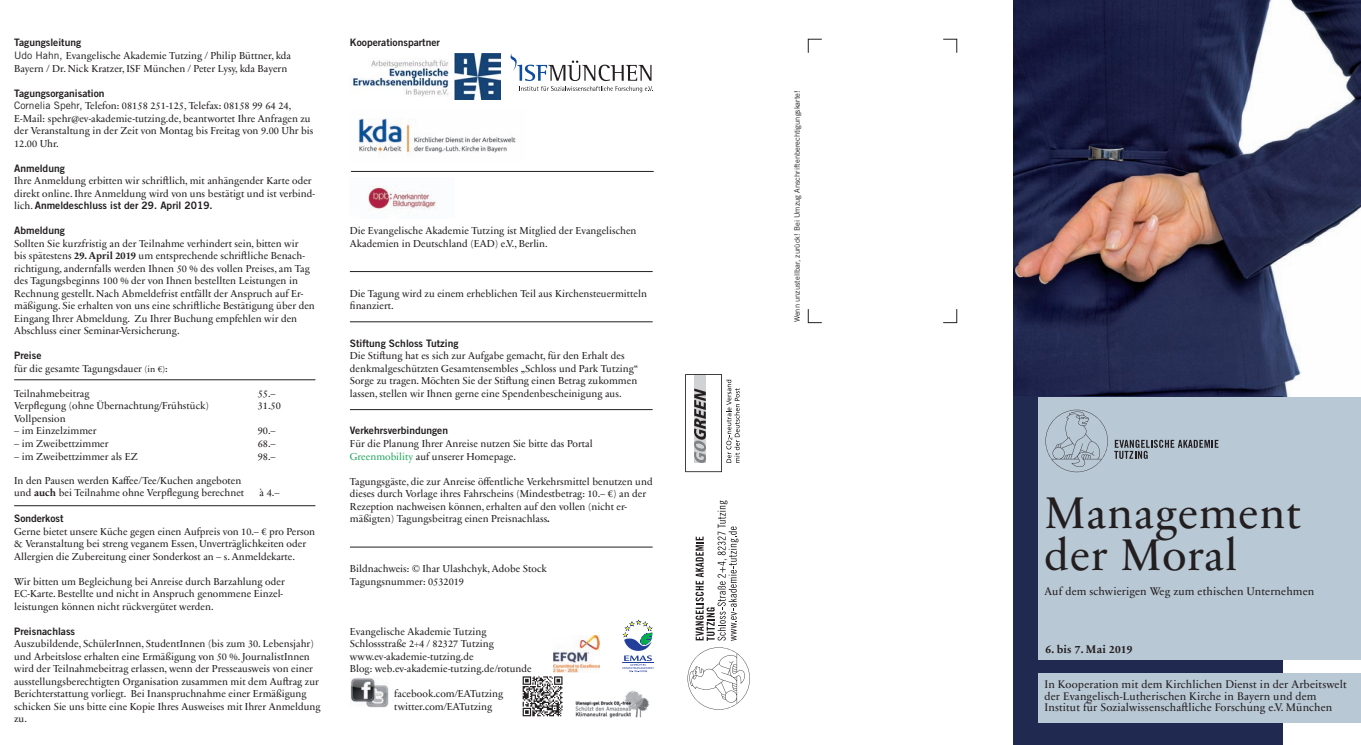
<style>
.page{position:relative;width:1361px;height:745px;background:#fff}
.page>*{position:absolute;margin:0;border:0;box-sizing:border-box;transform-origin:0 0}
.t1{font:45px/42.5px "Sabon Next LT Pro";letter-spacing:.02em;color:#231f20}
.t2{font:11.25px/11.5px "Sabon Next LT Pro";letter-spacing:.01em;color:#231f20}
.t3{font:700 11.25px "Sabon Next LT Pro";letter-spacing:.02em;color:#231f20}
.t4{font:10.25px/12.5px "Sabon Next LT Pro";color:#231f20}
.t5{font:10.25px "Trade Gothic LT Std Bd 2";color:#231f20}
.t6{font:7.5px "Trade Gothic LT Std";color:#231f20}
.s1{font-family:"Trade Gothic LT Std"}
.s2{font-family:"Sabon Next LT Pro"}
.s3{font-weight:700}
.s4{font-size:9px}
.s5{color:#25a85f}
</style>
<div class="page">
<img style="left:1014px;top:0;width:347px;height:397px">
<div style="left:1014px;top:396px;width:269px;height:348px;background:#202a50"></div>
<div style="left:1038px;top:672px;width:323px;height:49px;background:#b9c8d5"></div>
<div style="left:1038px;top:397px;width:323px;height:262px;background:#b9c8d5"></div>
<svg style="left:1114px;top:439px;width:104px;height:19px"></svg>
<svg style="left:1045px;top:409px;width:63px;height:63px"></svg>
<svg style="left:687px;top:647px;width:63px;height:62px"></svg>
<svg style="left:695px;top:500px;width:43px;height:140px"></svg>
<svg style="left:808px;top:309px;width:14px;height:14px"></svg>
<svg style="left:943px;top:309px;width:14px;height:14px"></svg>
<svg style="left:808px;top:39px;width:14px;height:14px"></svg>
<svg style="left:943px;top:39px;width:14px;height:14px"></svg>
<img style="left:350px;top:678px;width:39px;height:29px">
<hr style="left:14px;top:379px;width:301px;height:1px;background:#231f20">
<hr style="left:14px;top:505px;width:301px;height:1px;background:#231f20">
<hr style="left:351px;top:171px;width:303px;height:1px;background:#231f20">
<img style="left:554px;top:635px;width:45px;height:37px">
<svg style="left:685px;top:374px;width:54px;height:98px"></svg>
<svg style="left:522px;top:676px;width:41px;height:41px"></svg>
<svg style="left:523px;top:676px;width:39px;height:39px"></svg>
<img style="left:575px;top:690px;width:75px;height:28px">
<svg style="left:622px;top:619px;width:32px;height:52px"></svg>
<hr style="left:350px;top:321px;width:302px;height:1px;background:#231f20">
<img style="left:368px;top:185px;width:69px;height:25px">
<hr style="left:350px;top:409px;width:302px;height:1px;background:#231f20">
<img style="left:352px;top:54px;width:148px;height:46px">
<svg style="left:510px;top:54px;width:143px;height:38px"></svg>
<img style="left:358px;top:118px;width:158px;height:35px">
<hr style="left:350px;top:546px;width:302px;height:1px;background:#231f20">
<hr style="left:350px;top:271px;width:302px;height:1px;background:#231f20">
<p class="t5" style="left:14px;top:36px;width:69px">Tagungsleitung</p>
<p class="t4" style="left:14px;top:49px;width:278px"><span class="s1">Udo Hahn,</span> Evangelische Akademie Tutzing / Philip Büttner, kda<br>Bayern / Dr. Nick Kratzer, ISF München / Peter Lysy, kda Bayern</p>
<p class="t5" style="left:14px;top:86px;width:92px">Tagungsorganisation</p>
<p class="t4" style="left:14px;top:99px;width:301px"><span class="s1">Cornelia Spehr,</span> Telefon: 08158 251-125, Telefax: 08158 99 64 24, E-Mail: spehr@ev-akademie-tutzing.de, beantwortet Ihre Anfragen zu der Veranstaltung in der Zeit von Montag bis Freitag von 9.00 Uhr bis 12.00 Uhr.</p>
<p class="t5" style="left:14px;top:161px;width:52px">Anmeldung</p>
<p class="t4" style="left:14px;top:174px;width:302px">Ihre Anmeldung erbitten wir schriftlich, mit anhängender Karte oder direkt online. Ihre Anmeldung wird von uns bestätigt und ist verbind-</p>
<p class="t5" style="left:14px;top:199px;width:200px"><span class="s2">lich.</span> Anmeldeschluss ist der 29. April 2019.</p>
<p class="t5" style="left:14px;top:224px;width:52px">Abmeldung</p>
<p class="t4" style="left:14px;top:236px;width:302px">Sollten Sie kurzfristig an der Teilnahme verhindert sein, bitten wir<br>bis spätestens <span class="s3">29. April 2019</span> um entsprechende schriftliche Benach&shy;richtigung, andernfalls werden Ihnen 50 % des vollen Preises, am Tag des Tagungsbeginns 100 % der von Ihnen bestellten Leistungen in Rechnung gestellt. Nach Abmeldefrist entfällt der Anspruch auf Er&shy;mäßigung. Sie erhalten von uns eine schriftliche Bestätigung über den Eingang Ihrer Abmeldung. Zu Ihrer Buchung empfehlen wir den Abschluss einer Seminar-Versicherung.</p>
<p class="t5" style="left:14px;top:349px;width:29px">Preise</p>
<p class="t4" style="left:14px;top:361px;width:155px">für die gesamte Tagungsdauer <span class="s4">(in €)</span>:</p>
<p class="t4" style="left:14px;top:386px;width:77px">Teilnahmebeitrag</p>
<p class="t4" style="left:258px;top:386px;width:19px">55.–</p>
<p class="t4" style="left:14px;top:399px;width:196px">Verpflegung (ohne Übernachtung/Frühstück)</p>
<p class="t4" style="left:258px;top:399px;width:25px">31.50</p>
<p class="t4" style="left:14px;top:411px;width:53px">Vollpension</p>
<p class="t4" style="left:14px;top:424px;width:84px">– im Einzelzimmer</p>
<p class="t4" style="left:258px;top:424px;width:19px">90.–</p>
<p class="t4" style="left:14px;top:436px;width:96px">– im Zweibettzimmer</p>
<p class="t4" style="left:258px;top:436px;width:19px">68.–</p>
<p class="t4" style="left:14px;top:449px;width:125px">– im Zweibettzimmer als EZ</p>
<p class="t4" style="left:258px;top:449px;width:19px">98.–</p>
<p class="t4" style="left:14px;top:473px;width:232px">In den Pausen werden Kaffee/Tee/Kuchen angeboten und <span class="s3">auch</span> bei Teilnahme ohne Verpflegung berechnet</p>
<p class="t4" style="left:260px;top:486px;width:21px">à 4.–</p>
<p class="t5" style="left:14px;top:511px;width:51px">Sonderkost</p>
<p class="t4" style="left:14px;top:524px;width:302px">Gerne bietet unsere Küche gegen einen Aufpreis von 10.– € pro Person &amp; Veranstaltung bei streng veganem Essen, Unverträglichkeiten oder<br>Allergien die Zubereitung einer Sonderkost an – s. Anmeldekarte.</p>
<p class="t4" style="left:14px;top:574px;width:272px">Wir bitten um Begleichung bei Anreise durch Barzahlung oder<br>EC-Karte. Bestellte und nicht in Anspruch genommene Einzel&shy;leistungen können nicht rückvergütet werden.</p>
<p class="t5" style="left:14px;top:624px;width:62px">Preisnachlass</p>
<p class="t4" style="left:14px;top:636px;width:308px">Auszubildende, SchülerInnen, StudentInnen (bis zum 30. Lebensjahr) und Arbeitslose erhalten eine Ermäßigung von 50 %. JournalistInnen wird der Teilnahmebeitrag erlassen, wenn der Presseausweis von einer ausstellungsberechtigten Organisation zusammen mit dem Auftrag zur Berichterstattung vorliegt. Bei Inanspruchnahme einer Ermäßigung schicken Sie uns bitte eine Kopie Ihres Ausweises mit Ihrer Anmeldung zu.</p>
<p class="t5" style="left:350px;top:36px;width:91px">Kooperationspartner</p>
<p class="t4" style="left:350px;top:224px;width:288px">Die Evangelische Akademie Tutzing ist Mitglied der Evangelischen<br>Akademien in Deutschland (EAD) e.V., Berlin.</p>
<p class="t4" style="left:350px;top:286px;width:299px">Die Tagung wird zu einem erheblichen Teil aus Kirchensteuermitteln finanziert.</p>
<p class="t5" style="left:350px;top:336px;width:110px">Stiftung Schloss Tutzing</p>
<p class="t4" style="left:350px;top:349px;width:290px">Die Stiftung hat es sich zur Aufgabe gemacht, für den Erhalt des denkmalgeschützten Gesamtensembles „Schloss und Park Tutzing“ Sorge zu tragen. Möchten Sie der Stiftung einen Betrag zukommen lassen, stellen wir Ihnen gerne eine Spendenbescheinigung aus.</p>
<p class="t5" style="left:350px;top:424px;width:100px">Verkehrsverbindungen</p>
<p class="t4" style="left:350px;top:436px;width:244px">Für die Planung Ihrer Anreise nutzen Sie bitte das Portal<br><span class="s5">Greenmobility</span> auf unserer Homepage.</p>
<p class="t4" style="left:350px;top:474px;width:304px">Tagungsgäste, die zur Anreise öffentliche Verkehrsmittel benutzen und dieses durch Vorlage ihres Fahrscheins (Mindestbetrag: 10.– €) an der Rezeption nachweisen können, erhalten auf den vollen (nicht er&shy;mäßigten) Tagungsbeitrag einen Preisnachlass<span class="s3">.</span></p>
<p class="t4" style="left:350px;top:561px;width:199px">Bildnachweis: © Ihar Ulashchyk, Adobe Stock<br>Tagungsnummer: 0532019</p>
<p class="t4" style="left:350px;top:624px;width:183px">Evangelische Akademie Tutzing Schlossstraße 2+4 / 82327 Tutzing www.ev-akademie-tutzing.de<br>Blog: web.ev-akademie-tutzing.de/rotunde</p>
<p class="t4" style="left:394px;top:686px;width:110px">facebook.com/EATutzing twitter.com/EATutzing</p>
<p class="t6" style="left:792px;top:322px;width:233px;rotate:-90deg">Wenn unzustellbar, zurück! Bei Umzug Anschriftenberechtigungskarte!</p>
<h1 class="t1" style="left:1044px;top:489px;width:258px">Management der Moral</h1>
<p class="t2" style="left:1044px;top:585px;width:271px">Auf dem schwierigen Weg zum ethischen Unternehmen</p>
<p class="t3" style="left:1045px;top:639px;width:88px">6. bis 7. Mai 2019</p>
<p class="t2" style="left:1044px;top:677px;width:304px">In Kooperation mit dem Kirchlichen Dienst in der Arbeitswelt der Evangelisch-Lutherischen Kirche in Bayern und dem<br>Institut für Sozialwissenschaftliche Forschung e.V. München</p>
</div>
